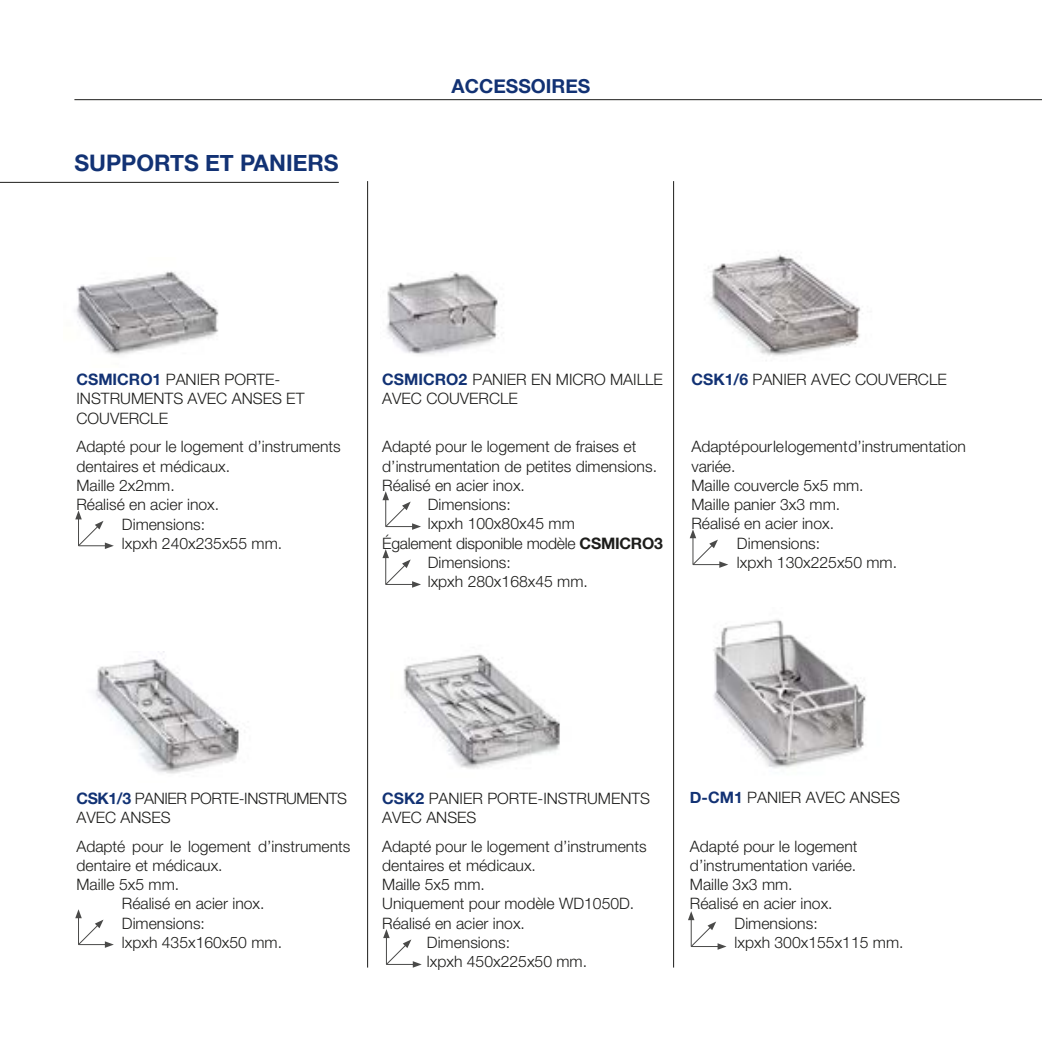
<style>
.page{position:relative;width:1042px;height:1042px;background:#fff}
.page>*{position:absolute;margin:0;border:0;box-sizing:border-box;transform-origin:0 0}
.t1{font:700 22.75px "Helvetica Neue";color:#123274}
.t2{font:700 19.25px "Helvetica Neue";color:#123274}
.t3{font:300 15.75px/19.2px "Helvetica Neue";color:#1d1d1b}
.t4{font:300 15.75px/19.2px "Helvetica Neue";letter-spacing:-.025em;color:#1d1d1b}
.s1{font-weight:700;color:#123274}
.s2{font-weight:700}
</style>
<div class="page">
<hr style="left:74px;top:99px;width:968px;height:1px;background:#1d1d1b">
<img style="left:708px;top:254px;width:155px;height:102px">
<img style="left:76px;top:271px;width:143px;height:85px">
<img style="left:95px;top:651px;width:145px;height:123px">
<img style="left:404px;top:654px;width:156px;height:115px">
<img style="left:713px;top:619px;width:153px;height:149px">
<img style="left:386px;top:271px;width:112px;height:84px">
<hr style="left:0;top:182px;width:339px;height:1px;background:#1d1d1b">
<svg style="left:75px;top:909px;width:39px;height:39px"></svg>
<svg style="left:383px;top:929px;width:39px;height:38px"></svg>
<svg style="left:690px;top:529px;width:38px;height:39px"></svg>
<svg style="left:382px;top:491px;width:39px;height:39px"></svg>
<svg style="left:382px;top:549px;width:39px;height:39px"></svg>
<svg style="left:688px;top:911px;width:38px;height:39px"></svg>
<svg style="left:75px;top:510px;width:39px;height:39px"></svg>
<hr style="left:367px;top:181px;width:1px;height:786px;background:#1d1d1b">
<hr style="left:673px;top:181px;width:1px;height:786px;background:#1d1d1b">
<h1 class="t1" style="left:74px;top:149px;width:266px">SUPPORTS ET PANIERS</h1>
<p class="t2" style="left:452px;top:74px;width:140px">ACCESSOIRES</p>
<p class="t3" style="left:76px;top:371px;width:229px"><span class="s1">CSMICRO1</span> PANIER PORTE-<br>INSTRUMENTS AVEC ANSES ET<br>COUVERCLE</p>
<p class="t3" style="left:76px;top:439px;width:266px">Adapté pour le logement d’instruments</p>
<p class="t3" style="left:76px;top:458px;width:155px">dentaires et médicaux.</p>
<p class="t3" style="left:76px;top:477px;width:100px">Maille 2x2mm.</p>
<p class="t3" style="left:76px;top:496px;width:144px">Réalisé en acier inox.</p>
<p class="t3" style="left:122px;top:516px;width:85px">Dimensions:</p>
<p class="t3" style="left:122px;top:535px;width:162px">lxpxh 240x235x55 mm.</p>
<p class="t3" style="left:382px;top:371px;width:282px"><span class="s1">CSMICRO2</span> PANIER EN MICRO MAILLE<br>AVEC COUVERCLE</p>
<p class="t3" style="left:382px;top:439px;width:256px">Adapté pour le logement de fraises et</p>
<p class="t3" style="left:382px;top:458px;width:276px">d’instrumentation de petites dimensions.</p>
<p class="t3" style="left:382px;top:477px;width:144px">Réalisé en acier inox.</p>
<p class="t3" style="left:428px;top:496px;width:85px">Dimensions:</p>
<p class="t3" style="left:428px;top:516px;width:149px">lxpxh 100x80x45 mm</p>
<p class="t3" style="left:382px;top:535px;width:282px">Également disponible modèle <span class="s2">CSMICRO3</span></p>
<p class="t3" style="left:428px;top:554px;width:85px">Dimensions:</p>
<p class="t3" style="left:428px;top:573px;width:162px">lxpxh 280x168x45 mm.</p>
<p class="t3" style="left:691px;top:371px;width:257px"><span class="s1">CSK1/6</span> PANIER AVEC COUVERCLE</p>
<p class="t3" style="left:691px;top:439px;width:276px">Adapté pour le logement d’instrumentation</p>
<p class="t3" style="left:691px;top:458px;width:46px">variée.</p>
<p class="t3" style="left:691px;top:477px;width:174px">Maille couvercle 5x5 mm.</p>
<p class="t3" style="left:691px;top:496px;width:150px">Maille panier 3x3 mm.</p>
<p class="t3" style="left:691px;top:516px;width:144px">Réalisé en acier inox.</p>
<p class="t3" style="left:737px;top:535px;width:85px">Dimensions:</p>
<p class="t3" style="left:737px;top:554px;width:162px">lxpxh 130x225x50 mm.</p>
<p class="t4" style="left:76px;top:790px;width:272px"><span class="s1">CSK1/3</span> PANIER PORTE-INSTRUMENTS<br>AVEC ANSES</p>
<p class="t3" style="left:76px;top:838px;width:275px">Adapté pour le logement d’instruments</p>
<p class="t3" style="left:76px;top:857px;width:148px">dentaire et médicaux.</p>
<p class="t3" style="left:76px;top:876px;width:104px">Maille 5x5 mm.</p>
<p class="t3" style="left:122px;top:895px;width:144px">Réalisé en acier inox.</p>
<p class="t3" style="left:122px;top:915px;width:85px">Dimensions:</p>
<p class="t3" style="left:122px;top:934px;width:162px">lxpxh 435x160x50 mm.</p>
<p class="t3" style="left:382px;top:790px;width:269px"><span class="s1">CSK2</span> PANIER PORTE-INSTRUMENTS<br>AVEC ANSES</p>
<p class="t3" style="left:382px;top:838px;width:266px">Adapté pour le logement d’instruments</p>
<p class="t3" style="left:382px;top:857px;width:155px">dentaires et médicaux.</p>
<p class="t3" style="left:382px;top:876px;width:104px">Maille 5x5 mm.</p>
<p class="t3" style="left:382px;top:895px;width:254px">Uniquement pour modèle WD1050D.</p>
<p class="t3" style="left:382px;top:915px;width:144px">Réalisé en acier inox.</p>
<p class="t3" style="left:427px;top:934px;width:85px">Dimensions:</p>
<p class="t3" style="left:427px;top:953px;width:162px">lxpxh 450x225x50 mm.</p>
<p class="t3" style="left:690px;top:790px;width:212px"><span class="s1">D-CM1</span> PANIER AVEC ANSES</p>
<p class="t3" style="left:690px;top:838px;width:169px">Adapté pour le logement</p>
<p class="t3" style="left:690px;top:857px;width:168px">d’instrumentation variée.</p>
<p class="t3" style="left:690px;top:876px;width:104px">Maille 3x3 mm.</p>
<p class="t3" style="left:690px;top:895px;width:144px">Réalisé en acier inox.</p>
<p class="t3" style="left:734px;top:915px;width:85px">Dimensions:</p>
<p class="t3" style="left:734px;top:934px;width:170px">lxpxh 300x155x115 mm.</p>
</div>
